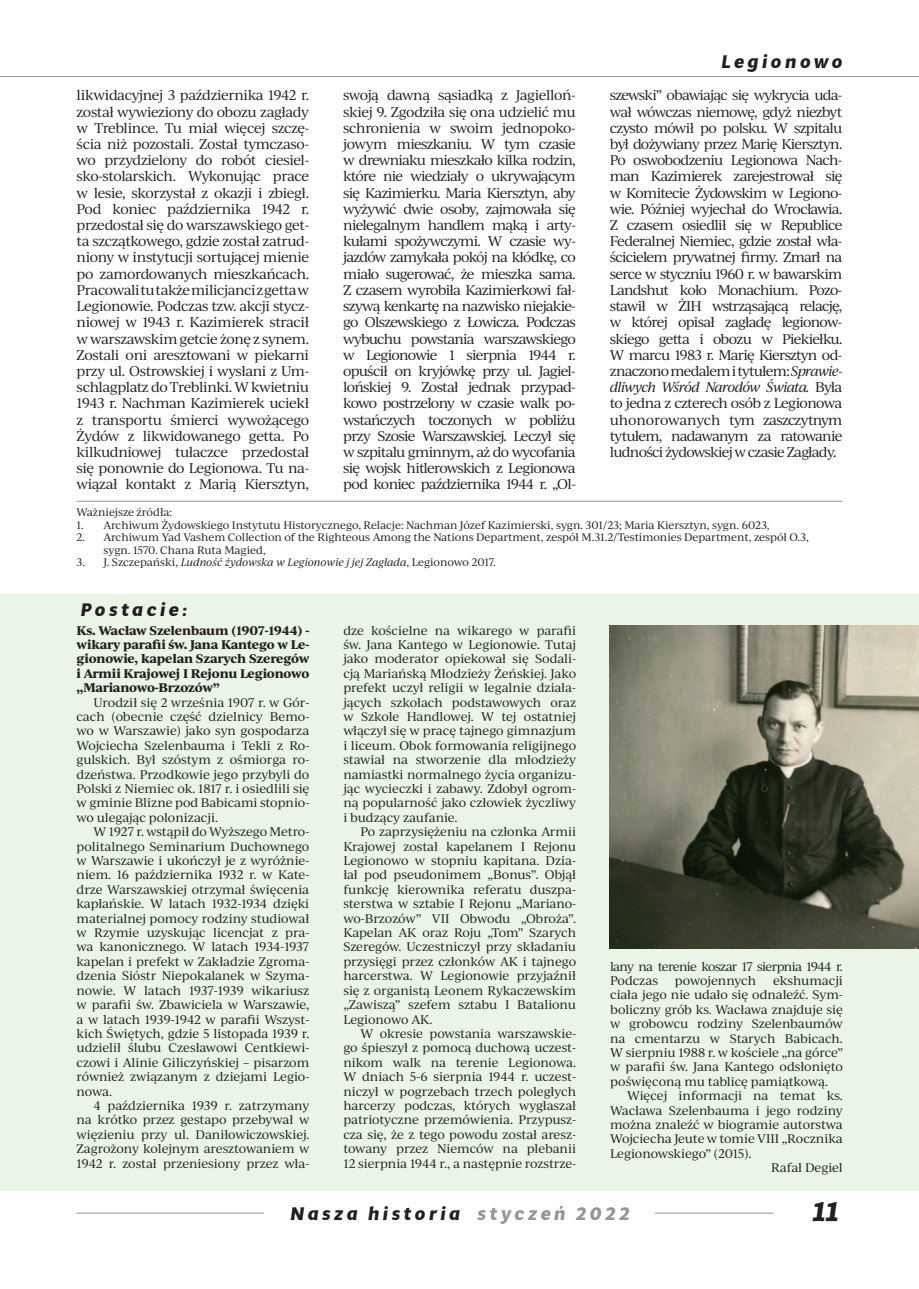
<style>
.page{position:relative;width:919px;height:1289px;background:#fff}
.page>*{position:absolute;margin:0;border:0;box-sizing:border-box;transform-origin:0 0}
.t1{font:italic 700 27px "Multi Display";color:#231f20}
.t2{font:italic 700 18px "Multi Display";letter-spacing:.2em;color:#231f20}
.t3{font:13.5px/16.2px "Ivy Journal";letter-spacing:-.05em;color:#231f20;text-align:justify}
.t4{font:12px/14.4px "Ivy Journal";letter-spacing:-.01em;color:#231f20;text-align:justify}
.t5{font:700 12px/14.4px "Ivy Journal";letter-spacing:-.025em;color:#231f20;text-align:justify}
.t6{font:12px/14.4px "Ivy Journal";letter-spacing:-.05em;color:#231f20}
.t7{font:10.5px/12.6px "Ivy Journal";letter-spacing:-.01em;color:#231f20}
.t8{font:italic 10.5px "Ivy Journal";letter-spacing:-.01em;color:#231f20}
.s1{font-style:italic}
.s2{font-style:normal}
.s3{color:#939598}
</style>
<div class="page">
<hr style="left:77px;top:1212px;width:696px;height:1px;background:#939598">
<div style="left:264px;top:1198px;width:390px;height:30px;background:#fff"></div>
<hr style="left:0;top:76px;width:918px;height:1px;background:#939598">
<hr style="left:77px;top:501px;width:765px;height:1px;background:#939598">
<div style="left:0;top:594px;width:918px;height:597px;background:#eaf4e7"></div>
<img style="left:609px;top:625px;width:309px;height:323px">
<h2 class="t2" style="left:721px;top:49px;width:122px">Legionowo</h2>
<p class="t3" style="left:77px;top:87px;width:234px">likwidacyjnej 3 października 1942 r. został wywieziony do obozu zagłady w Treblince. Tu miał więcej szczę&shy;ścia niż pozostali. Został tymczaso&shy;wo przydzielony do robót ciesiel&shy;sko-stolarskich. Wykonując prace w lesie, skorzystał z okazji i zbiegł.<br>Pod koniec października 1942 r. przedostał się do warszawskiego get&shy;ta szczątkowego, gdzie został zatrud&shy;niony w instytucji sortującej mienie po zamordowanych mieszkańcach.<br>Pracowali tu także milicjanci z getta w Legionowie. Podczas tzw. akcji stycz&shy;niowej w 1943 r. Kazimierek stracił w warszawskim getcie żonę z synem.<br>Zostali oni aresztowani w piekarni przy ul. Ostrowskiej i wysłani z Um&shy;schlagplatz do Treblinki. W kwietniu 1943 r. Nachman Kazimierek uciekł z transportu śmierci wywożącego Żydów z likwidowanego getta. Po kilkudniowej tułaczce przedostał się ponownie do Legionowa. Tu na&shy;wiązał kontakt z Marią Kiersztyn,</p>
<p class="t3" style="left:343px;top:87px;width:234px">swoją dawną sąsiadką z Jagielloń&shy;skiej 9. Zgodziła się ona udzielić mu schronienia w swoim jednopoko&shy;jowym mieszkaniu. W tym czasie w drewniaku mieszkało kilka rodzin, które nie wiedziały o ukrywającym się Kazimierku. Maria Kiersztyn, aby wyżywić dwie osoby, zajmowała się nielegalnym handlem mąką i arty&shy;kułami spożywczymi. W czasie wy&shy;jazdów zamykała pokój na kłódkę, co miało sugerować, że mieszka sama.<br>Z czasem wyrobiła Kazimierkowi fał&shy;szywą kenkartę na nazwisko niejakie&shy;go Olszewskiego z Łowicza. Podczas wybuchu powstania warszawskiego w Legionowie 1 sierpnia 1944 r. opuścił on kryjówkę przy ul. Jagiel&shy;lońskiej 9. Został jednak przypad&shy;kowo postrzelony w czasie walk po&shy;wstańczych toczonych w pobliżu przy Szosie Warszawskiej. Leczył się w szpitalu gminnym, aż do wycofania się wojsk hitlerowskich z Legionowa pod koniec października 1944 r. „Ol-</p>
<p class="t3" style="left:609px;top:87px;width:234px">szewski” obawiając się wykrycia uda&shy;wał wówczas niemowę, gdyż niezbyt czysto mówił po polsku. W szpitalu był dożywiany przez Marię Kiersztyn.<br>Po oswobodzeniu Legionowa Nach&shy;man Kazimierek zarejestrował się w Komitecie Żydowskim w Legiono&shy;wie. Później wyjechał do Wrocławia.<br>Z czasem osiedlił się w Republice Federalnej Niemiec, gdzie został wła&shy;ścicielem prywatnej firmy. Zmarł na serce w styczniu 1960 r. w bawarskim Landshut koło Monachium. Pozo&shy;stawił w ŻIH wstrząsającą relację, w której opisał zagładę legionow&shy;skiego getta i obozu w Piekiełku.<br>W marcu 1983 r. Marię Kiersztyn od&shy;znaczono medalem i tytułem: <span class="s1">Sprawie&shy;dliwych Wśród Narodów Świata.</span> Była to jedna z czterech osób z Legionowa uhonorowanych tym zaszczytnym tytułem, nadawanym za ratowanie ludności żydowskiej w czasie Zagłady.</p>
<p class="t7" style="left:77px;top:505px;width:97px">Ważniejsze źródła:</p>
<p class="t7" style="left:77px;top:518px;width:694px">1. Archiwum Żydowskiego Instytutu Historycznego, Relacje: Nachman Józef Kazimierski, sygn. 301/23; Maria Kiersztyn, sygn. 6023,</p>
<p class="t7" style="left:104px;top:530px;width:706px;text-indent:-27px">2. Archiwum Yad Vashem Collection of the Righteous Among the Nations Department, zespół M.31.2/Testimonies Department, zespół O.3, sygn. 1570. Chana Ruta Magied,</p>
<p class="t8" style="left:77px;top:555px;width:420px"><span class="s2">3. J. Szczepański,</span> Ludność żydowska w Legionowie j jej Zagłada<span class="s2">, Legionowo 2017.</span></p>
<h2 class="t2" style="left:81px;top:597px;width:107px">Postacie:</h2>
<p class="t5" style="left:77px;top:622px;width:234px">Ks. Wacław Szelenbaum (1907-1944) - wikary parafii św. Jana Kantego w Le&shy;gionowie, kapelan Szarych Szeregów i Armii Krajowej I Rejonu Legionowo „Marianowo-Brzozów”</p>
<p class="t4" style="left:77px;top:694px;width:234px;text-indent:17px">Urodził się 2 września 1907 r. w Gór&shy;cach (obecnie część dzielnicy Bemo&shy;wo w Warszawie) jako syn gospodarza Wojciecha Szelenbauma i Tekli z Ro&shy;gulskich. Był szóstym z ośmiorga ro&shy;dzeństwa. Przodkowie jego przybyli do Polski z Niemiec ok. 1817 r. i osiedlili się w gminie Blizne pod Babicami stopnio&shy;wo ulegając polonizacji.</p>
<p class="t4" style="left:77px;top:824px;width:234px;text-indent:17px">W 1927 r. wstąpił do Wyższego Metro&shy;politalnego Seminarium Duchownego w Warszawie i ukończył je z wyróżnie&shy;niem. 16 października 1932 r. w Kate&shy;drze Warszawskiej otrzymał święcenia kapłańskie. W latach 1932-1934 dzięki materialnej pomocy rodziny studiował w Rzymie uzyskując licencjat z pra&shy;wa kanonicznego. W latach 1934-1937 kapelan i prefekt w Zakładzie Zgroma&shy;dzenia Sióstr Niepokalanek w Szyma&shy;nowie. W latach 1937-1939 wikariusz w parafii św. Zbawiciela w Warszawie, a w latach 1939-1942 w parafii Wszyst&shy;kich Świętych, gdzie 5 listopada 1939 r. udzielił ślubu Czesławowi Centkiewi&shy;czowi i Alinie Giliczyńskiej – pisarzom również związanym z dziejami Legio&shy;nowa.</p>
<p class="t4" style="left:77px;top:1097px;width:234px;text-indent:17px">4 października 1939 r. zatrzymany na krótko przez gestapo przebywał w więzieniu przy ul. Daniłowiczowskiej.<br>Zagrożony kolejnym aresztowaniem w 1942 r. został przeniesiony przez wła-</p>
<p class="t4" style="left:343px;top:622px;width:234px">dze kościelne na wikarego w parafii św. Jana Kantego w Legionowie. Tutaj jako moderator opiekował się Sodali&shy;cją Mariańską Młodzieży Żeńskiej. Jako prefekt uczył religii w legalnie działa&shy;jących szkołach podstawowych oraz w Szkole Handlowej. W tej ostatniej włączył się w pracę tajnego gimnazjum i liceum. Obok formowania religijnego stawiał na stworzenie dla młodzieży namiastki normalnego życia organizu&shy;jąc wycieczki i zabawy. Zdobył ogrom&shy;ną popularność jako człowiek życzliwy i budzący zaufanie.</p>
<p class="t4" style="left:343px;top:824px;width:234px;text-indent:17px">Po zaprzysiężeniu na członka Armii Krajowej został kapelanem I Rejonu Legionowo w stopniu kapitana. Dzia&shy;łał pod pseudonimem „Bonus”. Objął funkcję kierownika referatu duszpa&shy;sterstwa w sztabie I Rejonu „Mariano&shy;wo-Brzozów” VII Obwodu „Obroża”.<br>Kapelan AK oraz Roju „Tom” Szarych Szeregów. Uczestniczył przy składaniu przysięgi przez członków AK i tajnego harcerstwa. W Legionowie przyjaźnił się z organistą Leonem Rykaczewskim „Zawiszą” szefem sztabu I Batalionu Legionowo AK.</p>
<p class="t4" style="left:343px;top:1025px;width:234px;text-indent:17px">W okresie powstania warszawskie&shy;go śpieszył z pomocą duchową uczest&shy;nikom walk na terenie Legionowa.<br>W dniach 5-6 sierpnia 1944 r. uczest&shy;niczył w pogrzebach trzech poległych harcerzy podczas, których wygłaszał patriotyczne przemówienia. Przypusz&shy;cza się, że z tego powodu został aresz&shy;towany przez Niemców na plebanii 12 sierpnia 1944 r., a następnie rozstrze-</p>
<p class="t6" style="left:610px;top:958px;width:234px">lany na terenie koszar 17 sierpnia 1944 r.<br>Podczas</p>
<p class="t4" style="left:610px;top:972px;width:234px;text-indent:163px">ekshumacji ciała jego nie udało się odnaleźć. Sym&shy;boliczny grób ks. Wacława znajduje się w grobowcu rodziny Szelenbaumów na cmentarzu w Starych Babicach.<br>W sierpniu 1988 r. w kościele „na górce” w parafii św. Jana Kantego odsłonięto poświęconą mu tablicę pamiątkową.</p>
<p class="t4" style="left:627px;top:1088px;width:217px">Więcej informacji na temat ks.</p>
<p class="t4" style="left:610px;top:1102px;width:234px">Wacława Szelenbauma i jego rodziny</p>
<p class="t4" style="left:610px;top:1116px;width:234px">można znaleźć w biogramie autorstwa</p>
<p class="t4" style="left:610px;top:1131px;width:234px">Wojciecha Jeute w tomie VIII „Rocznika</p>
<p class="t4" style="left:610px;top:1145px;width:143px">Legionowskiego” (2015).</p>
<p class="t4" style="left:771px;top:1160px;width:73px">Rafał Degiel</p>
<p class="t4" style="left:675px;top:972px;width:83px">powojennych</p>
<h2 class="t2" style="left:290px;top:1201px;width:341px">Nasza historia <span class="s3">styczeń 2022</span></h2>
<h1 class="t1" style="left:813px;top:1192px;width:28px">11</h1>
</div>
